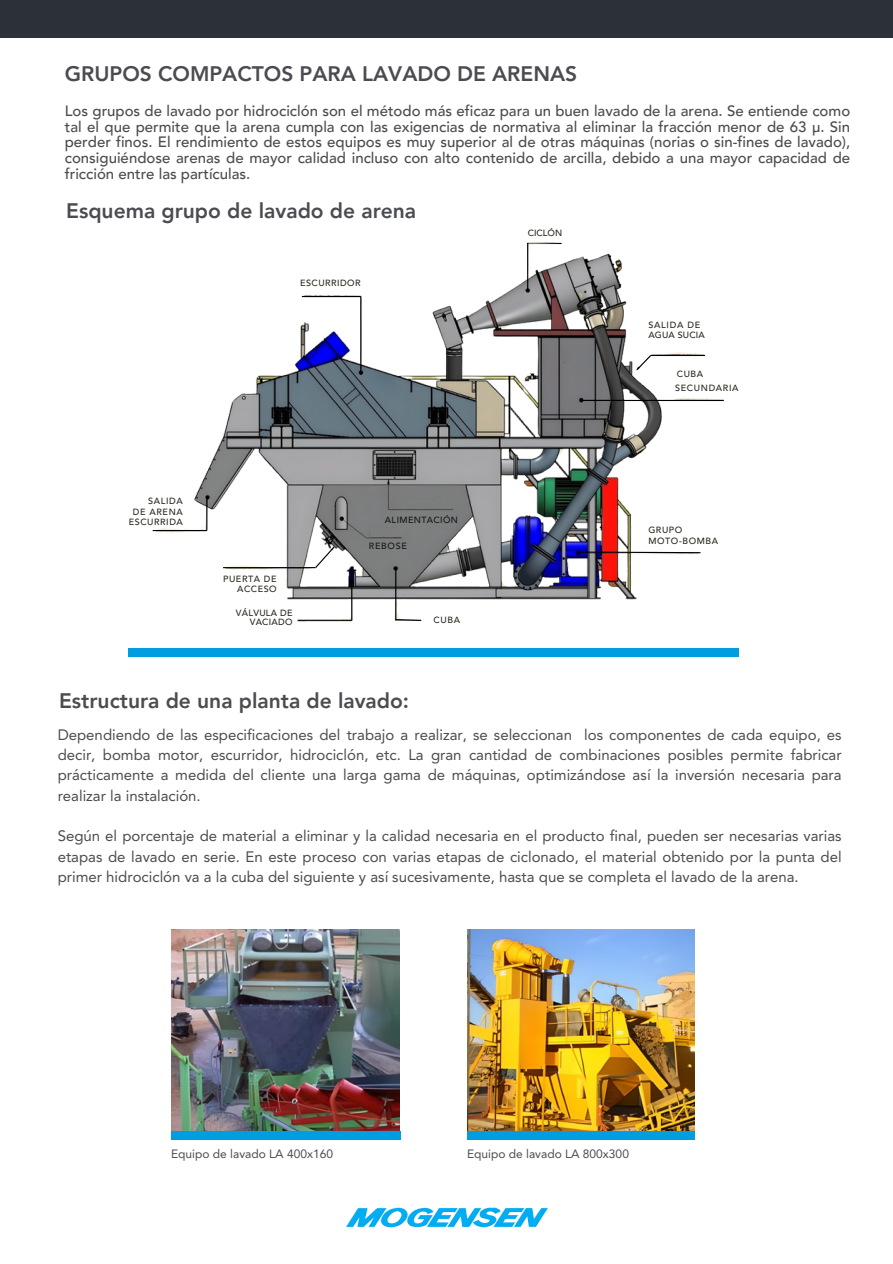
<style>
.page{position:relative;width:893px;height:1264px;background:#fff}
.page>*{position:absolute;margin:0;border:0;box-sizing:border-box;transform-origin:0 0}
.t1{font:800 21px "Avenir LT Pro";color:#4b4c51}
.t2{font:15px/20.2px "Avenir";color:#4b4c51;text-align:justify}
.t3{font:500 15px/15.8px "Avenir LT Pro";color:#4b4c51;text-align:justify}
.t4{font:12px "Avenir";color:#4b4c51}
.t5{font:500 9px "Avenir LT Pro";letter-spacing:.065em;color:#2a291e}
.t6{font:500 9px "Avenir LT Pro";letter-spacing:.03em;color:#2a291e}
.t7{font:500 9px "Avenir LT Pro";letter-spacing:.04em;color:#161717}
.t8{font:500 9px "Avenir LT Pro";letter-spacing:.02em;color:#2a291e}
.t9{font:500 9px "Avenir LT Pro";letter-spacing:.075em;color:#171717}
</style>
<div class="page">
<img style="left:346px;top:1207px;width:201px;height:21px">
<div style="left:128px;top:648px;width:610px;height:8px;background:#009ee0"></div>
<div style="left:0;top:0;width:892px;height:38px;background:#2c3039"></div>
<img style="left:171px;top:929px;width:228px;height:202px">
<img style="left:467px;top:929px;width:227px;height:202px">
<div style="left:171px;top:1131px;width:229px;height:9px;background:#009ee0"></div>
<div style="left:467px;top:1131px;width:227px;height:9px;background:#009ee0"></div>
<img style="left:152px;top:242px;width:572px;height:380px">
<hr style="left:302px;top:296px;width:59px;height:1px;background:#000">
<hr style="left:360px;top:296px;width:1px;height:79px;background:#000">
<hr style="left:527px;top:243px;width:1px;height:48px;background:#000">
<hr style="left:650px;top:355px;width:55px;height:1px;background:#000">
<svg style="left:635px;top:354px;width:17px;height:17px"></svg>
<hr style="left:582px;top:400px;width:141px;height:1px;background:#000">
<svg style="left:576px;top:551px;width:125px;height:3px"></svg>
<hr style="left:351px;top:585px;width:1px;height:35px;background:#000">
<hr style="left:395px;top:567px;width:1px;height:53px;background:#000">
<hr style="left:297px;top:619px;width:55px;height:2px;background:#000">
<svg style="left:394px;top:618px;width:28px;height:3px"></svg>
<hr style="left:223px;top:567px;width:92px;height:1px;background:#000">
<svg style="left:314px;top:545px;width:21px;height:24px"></svg>
<hr style="left:206px;top:497px;width:1px;height:33px;background:#000">
<hr style="left:153px;top:530px;width:54px;height:1px;background:#000">
<h2 class="t1" style="left:65px;top:65px;width:514px">GRUPOS COMPACTOS PARA LAVADO DE ARENAS</h2>
<h3 class="t3" style="left:65px;top:104px;width:786px">Los grupos de lavado por hidrociclón son el método más eficaz para un buen lavado de la arena. Se entiende como tal el que permite que la arena cumpla con las exigencias de normativa al eliminar la fracción menor de 63 µ. Sin perder finos. El rendimiento de estos equipos es muy superior al de otras máquinas (norias o sin-fines de lavado), consiguiéndose arenas de mayor calidad incluso con alto contenido de arcilla, debido a una mayor capacidad de fricción entre las partículas.</h3>
<p class="t1" style="left:66px;top:202px;width:351px">Esquema grupo de lavado de arena</p>
<p class="t5" style="left:300px;top:279px;width:62px">ESCURRIDOR</p>
<p class="t5" style="left:527px;top:229px;width:36px">CICLÓN</p>
<p class="t5" style="left:148px;top:497px;width:36px">SALIDA</p>
<p class="t5" style="left:133px;top:508px;width:51px">DE ARENA</p>
<p class="t5" style="left:129px;top:518px;width:56px">ESCURRIDA</p>
<p class="t5" style="left:223px;top:575px;width:55px">PUERTA DE</p>
<p class="t5" style="left:237px;top:585px;width:41px">ACCESO</p>
<p class="t6" style="left:236px;top:609px;width:58px">VÁLVULA DE</p>
<p class="t6" style="left:250px;top:618px;width:44px">VACIADO</p>
<p class="t7" style="left:385px;top:516px;width:75px">ALIMENTACIÓN</p>
<p class="t9" style="left:369px;top:542px;width:40px">REBOSE</p>
<p class="t5" style="left:433px;top:616px;width:28px">CUBA</p>
<p class="t1" style="left:59px;top:692px;width:351px">Estructura de una planta de lavado:</p>
<h2 class="t5" style="left:648px;top:321px;width:53px">SALIDA DE</h2>
<h3 class="t8" style="left:648px;top:331px;width:58px">AGUA SUCIA</h3>
<p class="t5" style="left:676px;top:370px;width:28px">CUBA</p>
<h4 class="t5" style="left:675px;top:384px;width:65px">SECUNDARIA</h4>
<h4 class="t5" style="left:648px;top:526px;width:36px">GRUPO</h4>
<p class="t5" style="left:648px;top:537px;width:71px">MOTO-BOMBA</p>
<p class="t2" style="left:58px;top:724px;width:785px">Dependiendo de las especificaciones del trabajo a realizar, se seleccionan los componentes de cada equipo, es decir, bomba motor, escurridor, hidrociclón, etc. La gran cantidad de combinaciones posibles permite fabricar prácticamente a medida del cliente una larga gama de máquinas, optimizándose así la inversión necesaria para realizar la instalación.</p>
<p class="t2" style="left:58px;top:826px;width:785px">Según el porcentaje de material a eliminar y la calidad necesaria en el producto final, pueden ser necesarias varias etapas de lavado en serie. En este proceso con varias etapas de ciclonado, el material obtenido por la punta del primer hidrociclón va a la cuba del siguiente y así sucesivamente, hasta que se completa el lavado de la arena.</p>
<p class="t4" style="left:171px;top:1146px;width:163px">Equipo de lavado LA 400x160</p>
<p class="t4" style="left:467px;top:1146px;width:163px">Equipo de lavado LA 800x300</p>
</div>
